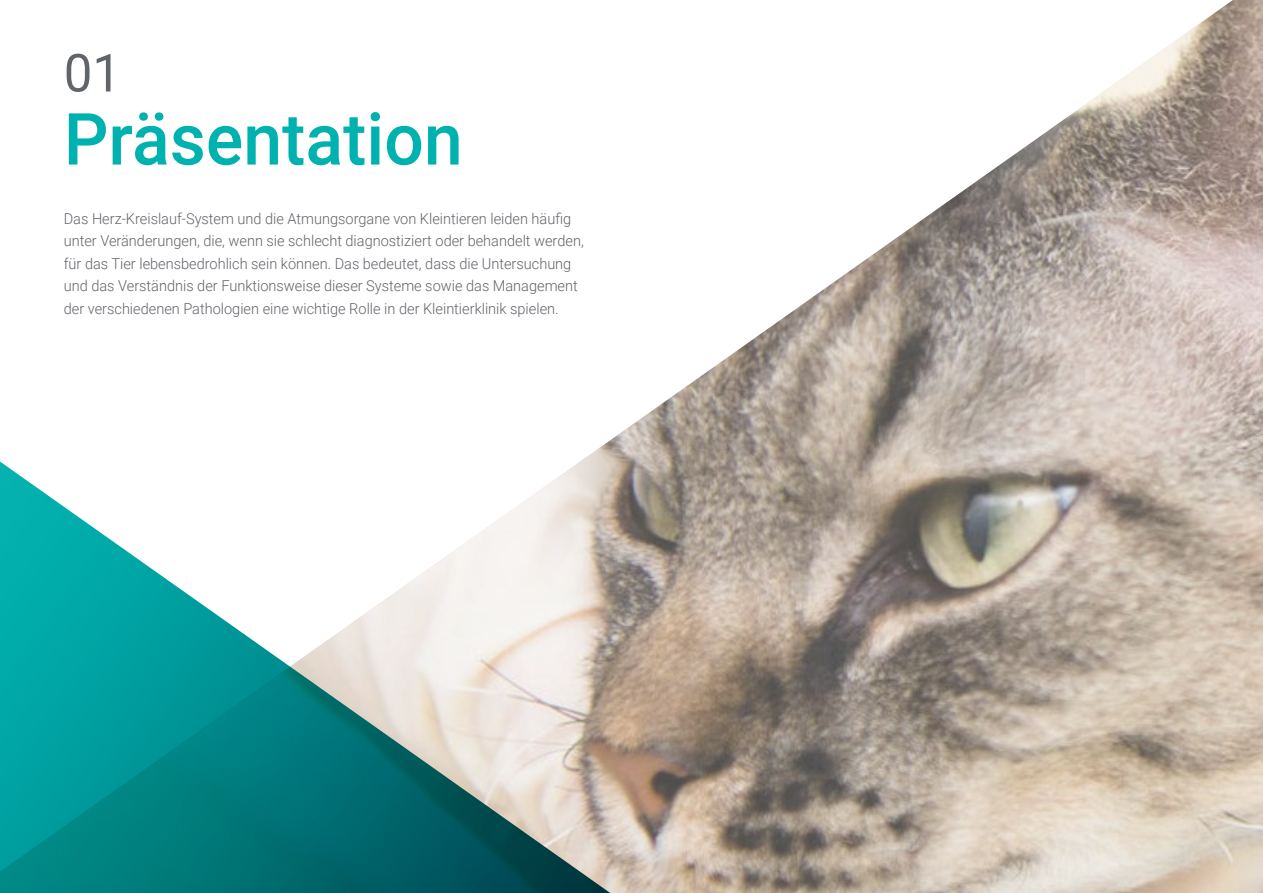
<style>
.page{position:relative;width:1263px;height:893px;background:#fff}
.page>*{position:absolute;margin:0;border:0;box-sizing:border-box;transform-origin:0 0}
.t1{font:500 72px "Roboto";color:#00b2af}
.t2{font:52.5px "Roboto";color:#61646a}
.t3{font:300 15px/22.5px "Roboto";color:#61646a}
</style>
<div class="page">
<img style="left:602px;top:0;width:661px;height:893px">
<svg style="left:0;top:446px;width:640px;height:447px"></svg>
<h2 class="t2" style="left:64px;top:36px;width:59px">01</h2>
<h1 class="t1" style="left:64px;top:89px;width:400px">Präsentation</h1>
<p class="t3" style="left:64px;top:207px;width:521px">Das Herz-Kreislauf-System und die Atmungsorgane von Kleintieren leiden häufig unter Veränderungen, die, wenn sie schlecht diagnostiziert oder behandelt werden, für das Tier lebensbedrohlich sein können. Das bedeutet, dass die Untersuchung und das Verständnis der Funktionsweise dieser Systeme sowie das Management der verschiedenen Pathologien eine wichtige Rolle in der Kleintierklinik spielen.</p>
</div>
